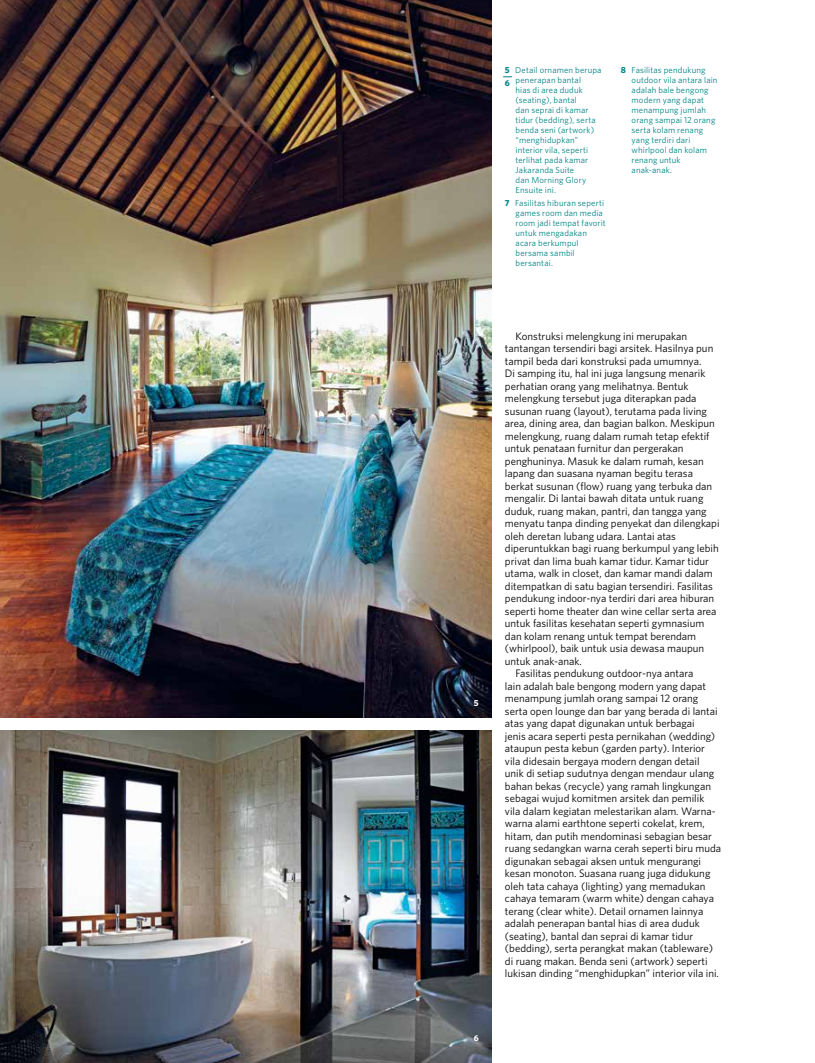
<style>
.page{position:relative;width:815px;height:1063px;background:#fff}
.page>*{position:absolute;margin:0;border:0;box-sizing:border-box;transform-origin:0 0}
.t1{font:10.88px "Whitney";color:#000}
.t2{font:8.75px/10px "Whitney";letter-spacing:.02em;color:#008285}
.t3{font:700 8.75px "Whitney";color:#fff}
.t4{font:700 8.75px "Whitney";color:#008285}
.s1{font-weight:700}
</style>
<div class="page">
<img style="left:0;top:731px;width:492px;height:332px">
<img style="left:0;top:0;width:492px;height:718px">
<p class="t2" style="left:516px;top:65px;width:87px;text-indent:-11px"><span class="s1">5</span> Detail ornamen berupa penerapan bantal<br>hias di area duduk (seating), bantal<br>dan seprai di kamar tidur (bedding), serta benda seni (artwork) “menghidupkan” interior vila, seperti terlihat pada kamar<br>Jakaranda Suite<br>dan Morning Glory<br>Ensuite ini.</p>
<p class="t2" style="left:516px;top:198px;width:92px;text-indent:-11px"><span class="s1">7</span> Fasilitas hiburan seperti games room dan media room jadi tempat favorit untuk mengadakan acara berkumpul bersama sambil bersantai.</p>
<p class="t4" style="left:505px;top:78px;width:7px">6</p>
<p class="t2" style="left:632px;top:65px;width:87px;text-indent:-11px"><span class="s1">8</span> Fasilitas pendukung outdoor vila antara lain adalah bale bengong modern yang dapat menampung jumlah orang sampai 12 orang serta kolam renang yang terdiri dari whirlpool dan kolam renang untuk anak-anak.</p>
<p class="t3" style="left:474px;top:698px;width:6px">5</p>
<p class="t3" style="left:474px;top:1033px;width:7px">6</p>
<p class="t1" style="left:516px;top:330px;width:173px">Konstruksi melengkung ini merupakan</p>
<p class="t1" style="left:505px;top:342px;width:210px">tantangan tersendiri bagi arsitek. Hasilnya pun</p>
<p class="t1" style="left:505px;top:355px;width:198px">tampil beda dari konstruksi pada umumnya.</p>
<p class="t1" style="left:505px;top:367px;width:202px">Di samping itu, hal ini juga langsung menarik</p>
<p class="t1" style="left:505px;top:380px;width:185px">perhatian orang yang melihatnya. Bentuk</p>
<p class="t1" style="left:505px;top:392px;width:193px">melengkung tersebut juga diterapkan pada</p>
<p class="t1" style="left:505px;top:405px;width:204px">susunan ruang (layout), terutama pada living</p>
<p class="t1" style="left:505px;top:417px;width:211px">area, dining area, dan bagian balkon. Meskipun</p>
<p class="t1" style="left:505px;top:430px;width:206px">melengkung, ruang dalam rumah tetap efektif</p>
<p class="t1" style="left:505px;top:442px;width:180px">untuk penataan furnitur dan pergerakan</p>
<p class="t1" style="left:505px;top:455px;width:200px">penghuninya. Masuk ke dalam rumah, kesan</p>
<p class="t1" style="left:505px;top:467px;width:190px">lapang dan suasana nyaman begitu terasa</p>
<p class="t1" style="left:505px;top:480px;width:209px">berkat susunan (flow) ruang yang terbuka dan</p>
<p class="t1" style="left:505px;top:492px;width:200px">mengalir. Di lantai bawah ditata untuk ruang</p>
<p class="t1" style="left:505px;top:505px;width:203px">duduk, ruang makan, pantri, dan tangga yang</p>
<p class="t1" style="left:505px;top:517px;width:216px">menyatu tanpa dinding penyekat dan dilengkapi</p>
<p class="t1" style="left:505px;top:530px;width:173px">oleh deretan lubang udara. Lantai atas</p>
<p class="t1" style="left:505px;top:542px;width:215px">diperuntukkan bagi ruang berkumpul yang lebih</p>
<p class="t1" style="left:505px;top:555px;width:206px">privat dan lima buah kamar tidur. Kamar tidur</p>
<p class="t1" style="left:505px;top:567px;width:209px">utama, walk in closet, dan kamar mandi dalam</p>
<p class="t1" style="left:505px;top:580px;width:210px">ditempatkan di satu bagian tersendiri. Fasilitas</p>
<p class="t1" style="left:505px;top:592px;width:211px">pendukung indoor-nya terdiri dari area hiburan</p>
<p class="t1" style="left:505px;top:605px;width:213px">seperti home theater dan wine cellar serta area</p>
<p class="t1" style="left:505px;top:617px;width:201px">untuk fasilitas kesehatan seperti gymnasium</p>
<p class="t1" style="left:505px;top:630px;width:193px">dan kolam renang untuk tempat berendam</p>
<p class="t1" style="left:505px;top:642px;width:201px">(whirlpool), baik untuk usia dewasa maupun</p>
<p class="t1" style="left:505px;top:655px;width:79px">untuk anak-anak.</p>
<p class="t1" style="left:516px;top:667px;width:179px">Fasilitas pendukung outdoor-nya antara</p>
<p class="t1" style="left:505px;top:680px;width:203px">lain adalah bale bengong modern yang dapat</p>
<p class="t1" style="left:505px;top:692px;width:195px">menampung jumlah orang sampai 12 orang</p>
<p class="t1" style="left:505px;top:705px;width:214px">serta open lounge dan bar yang berada di lantai</p>
<p class="t1" style="left:505px;top:717px;width:191px">atas yang dapat digunakan untuk berbagai</p>
<p class="t1" style="left:505px;top:730px;width:212px">jenis acara seperti pesta pernikahan (wedding)</p>
<p class="t1" style="left:505px;top:742px;width:202px">ataupun pesta kebun (garden party). Interior</p>
<p class="t1" style="left:505px;top:755px;width:196px">vila didesain bergaya modern dengan detail</p>
<p class="t1" style="left:505px;top:767px;width:211px">unik di setiap sudutnya dengan mendaur ulang</p>
<p class="t1" style="left:505px;top:780px;width:208px">bahan bekas (recycle) yang ramah lingkungan</p>
<p class="t1" style="left:505px;top:792px;width:201px">sebagai wujud komitmen arsitek dan pemilik</p>
<p class="t1" style="left:505px;top:805px;width:212px">vila dalam kegiatan melestarikan alam. Warna-</p>
<p class="t1" style="left:505px;top:817px;width:201px">warna alami earthtone seperti cokelat, krem,</p>
<p class="t1" style="left:505px;top:830px;width:208px">hitam, dan putih mendominasi sebagian besar</p>
<p class="t1" style="left:505px;top:842px;width:218px">ruang sedangkan warna cerah seperti biru muda</p>
<p class="t1" style="left:505px;top:855px;width:198px">digunakan sebagai aksen untuk mengurangi</p>
<p class="t1" style="left:505px;top:867px;width:207px">kesan monoton. Suasana ruang juga didukung</p>
<p class="t1" style="left:505px;top:880px;width:202px">oleh tata cahaya (lighting) yang memadukan</p>
<p class="t1" style="left:505px;top:892px;width:211px">cahaya temaram (warm white) dengan cahaya</p>
<p class="t1" style="left:505px;top:905px;width:200px">terang (clear white). Detail ornamen lainnya</p>
<p class="t1" style="left:505px;top:917px;width:196px">adalah penerapan bantal hias di area duduk</p>
<p class="t1" style="left:505px;top:930px;width:190px">(seating), bantal dan seprai di kamar tidur</p>
<p class="t1" style="left:505px;top:942px;width:210px">(bedding), serta perangkat makan (tableware)</p>
<p class="t1" style="left:505px;top:955px;width:204px">di ruang makan. Benda seni (artwork) seperti</p>
<p class="t1" style="left:505px;top:967px;width:216px">lukisan dinding “menghidupkan” interior vila ini.</p>
</div>
